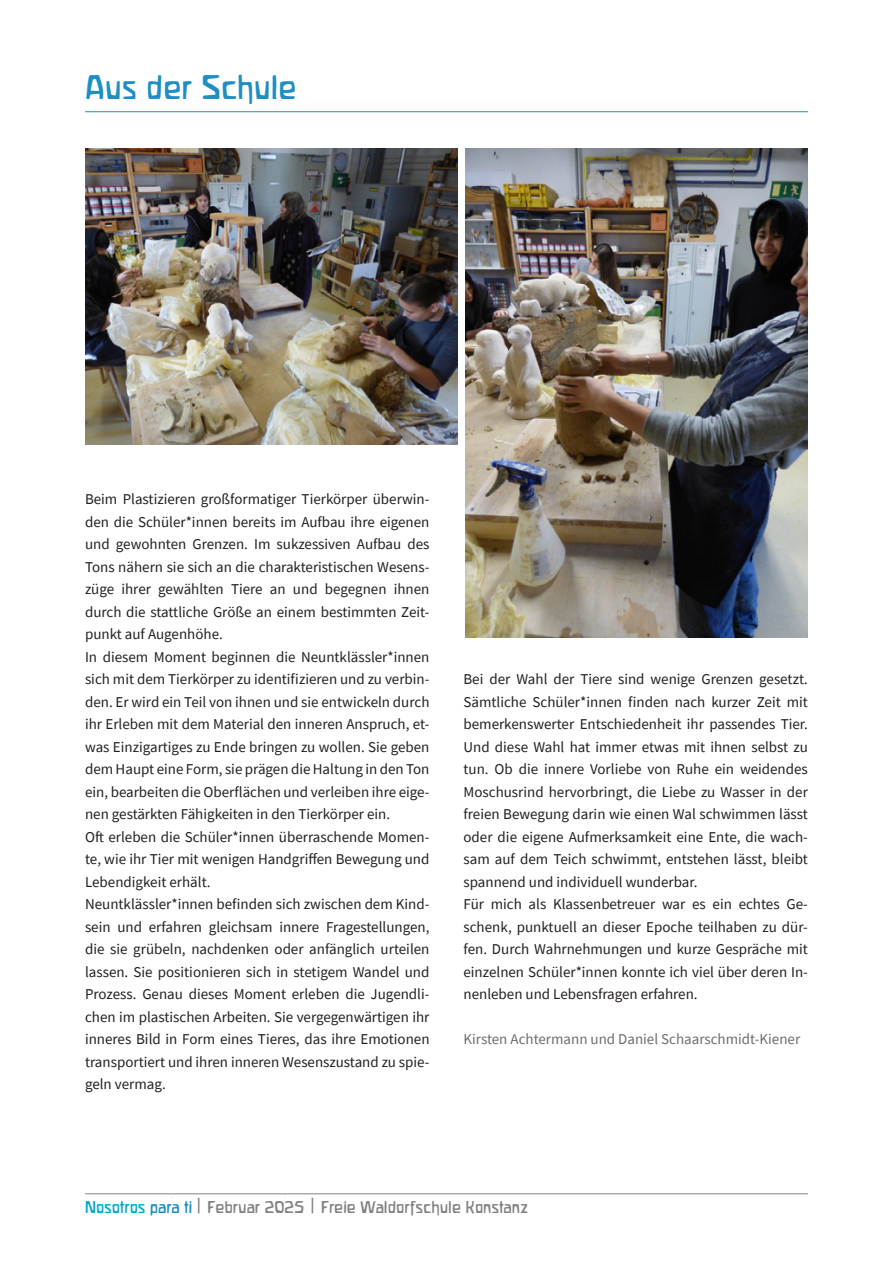
<style>
.page{position:relative;width:893px;height:1263px;background:#fff}
.page>*{position:absolute;margin:0;border:0;box-sizing:border-box;transform-origin:0 0}
.t1{font:30px "Waldorfschrift";color:#1d8fc4}
.Fliesstext{font:15px/22.5px "Source Sans Pro";color:#231f20;text-align:justify}
.t2{font:15px "Waldorfschrift";color:#808285}
.Bildlegende{font:15px "Source Sans Pro";color:#6c6d70}
.s1{color:#00abcb}
.s2{color:#1d8fc4}
.s3{font-family:"Plume";font-size:21px}
</style>
<div class="page">
<hr style="left:85px;top:1193px;width:723px;height:1px;background:#808285">
<hr style="left:85px;top:111px;width:723px;height:1px;background:#1d8fc4">
<img style="left:465px;top:149px;width:343px;height:488px">
<img style="left:85px;top:149px;width:373px;height:295px">
<h1 class="t1" style="left:85px;top:70px;width:213px">Aus der Schule</h1>
<p class="Fliesstext" style="left:85px;top:488px;width:346px">Beim Plastizieren großformatiger Tierkörper überwin&shy;den die Schüler*innen bereits im Aufbau ihre eigenen und gewohnten Grenzen. Im sukzessiven Aufbau des Tons nähern sie sich an die charakteristischen Wesens&shy;züge ihrer gewählten Tiere an und begegnen ihnen durch die stattliche Größe an einem bestimmten Zeit&shy;punkt auf Augenhöhe.</p>
<p class="Fliesstext" style="left:85px;top:645px;width:346px">In diesem Moment beginnen die Neuntklässler*innen sich mit dem Tierkörper zu identifizieren und zu verbin&shy;den. Er wird ein Teil von ihnen und sie entwickeln durch ihr Erleben mit dem Material den inneren Anspruch, et&shy;was Einzigartiges zu Ende bringen zu wollen. Sie geben dem Haupt eine Form, sie prägen die Haltung in den Ton ein, bearbeiten die Oberflächen und verleiben ihre eige&shy;nen gestärkten Fähigkeiten in den Tierkörper ein.</p>
<p class="Fliesstext" style="left:85px;top:825px;width:346px">Oft erleben die Schüler*innen überraschende Momen&shy;te, wie ihr Tier mit wenigen Handgriffen Bewegung und Lebendigkeit erhält.</p>
<p class="Fliesstext" style="left:85px;top:893px;width:346px">Neuntklässler*innen befinden sich zwischen dem Kind&shy;sein und erfahren gleichsam innere Fragestellungen, die sie grübeln, nachdenken oder anfänglich urteilen lassen. Sie positionieren sich in stetigem Wandel und Prozess. Genau dieses Moment erleben die Jugendli&shy;chen im plastischen Arbeiten. Sie vergegenwärtigen ihr inneres Bild in Form eines Tieres, das ihre Emotionen transportiert und ihren inneren Wesenszustand zu spie&shy;geln vermag.</p>
<p class="Fliesstext" style="left:463px;top:668px;width:346px">Bei der Wahl der Tiere sind wenige Grenzen gesetzt.<br>Sämtliche Schüler*innen finden nach kurzer Zeit mit bemerkenswerter Entschiedenheit ihr passendes Tier.<br>Und diese Wahl hat immer etwas mit ihnen selbst zu tun. Ob die innere Vorliebe von Ruhe ein weidendes Moschusrind hervorbringt, die Liebe zu Wasser in der freien Bewegung darin wie einen Wal schwimmen lässt oder die eigene Aufmerksamkeit eine Ente, die wach&shy;sam auf dem Teich schwimmt, entstehen lässt, bleibt spannend und individuell wunderbar.</p>
<p class="Fliesstext" style="left:463px;top:893px;width:346px">Für mich als Klassenbetreuer war es ein echtes Ge&shy;schenk, punktuell an dieser Epoche teilhaben zu dür&shy;fen. Durch Wahrnehmungen und kurze Gespräche mit einzelnen Schüler*innen konnte ich viel über deren In&shy;nenleben und Lebensfragen erfahren.</p>
<p class="Bildlegende" style="left:463px;top:1029px;width:338px">Kirsten Achtermann und Daniel Schaarschmidt-Kiener</p>
<p class="t2" style="left:85px;top:1198px;width:445px"><span class="s1">Nosotros</span> <span class="s2">para ti</span> <span class="s3">|</span> Februar 2025 <span class="s3">|</span> Freie Waldorfschule Konstanz</p>
<p class="t2" style="left:96px;top:1198px;width:406px">OSOTROS <span class="s3">|</span> Februar 2025 <span class="s3">|</span> Freie Waldorfschule Konsta z</p>
</div>
